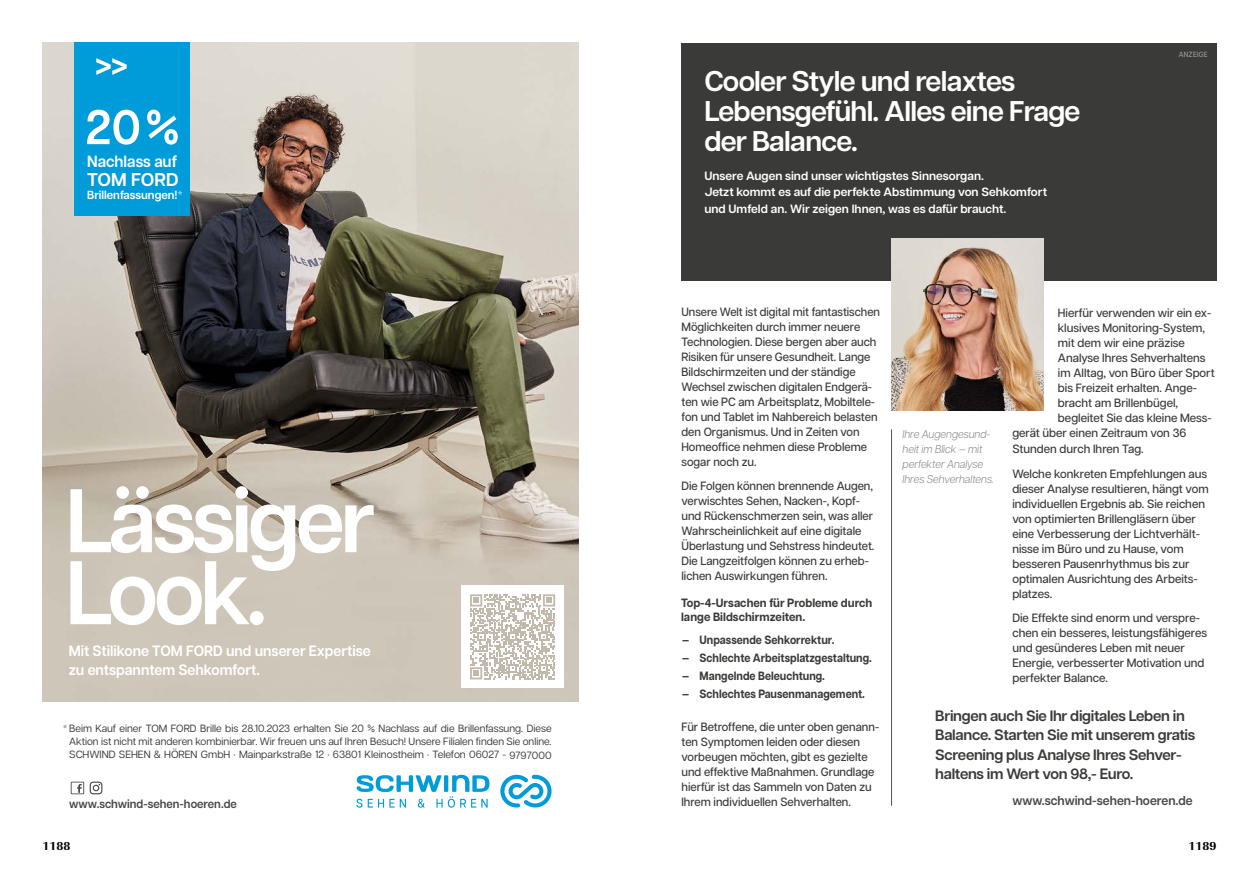
<style>
.page{position:relative;width:1259px;height:893px;background:#fff}
.page>*{position:absolute;margin:0;border:0;box-sizing:border-box;transform-origin:0 0}
.t1{font:600 90px/72px "Articulat CF";letter-spacing:-.045em;color:#fff}
.t2{font:600 42.3px "Articulat CF";color:#fff}
.t3{font:600 28.5px/30px "Articulat CF";letter-spacing:-.025em;color:#fff}
.t4{font:600 18.45px "Articulat CF";color:#fff}
.t5{font:600 16.2px "Articulat CF";color:#fff;scale:.95 1}
.t6{font:600 15px/19.5px "Articulat CF";letter-spacing:-.02em;color:#3a3a39}
.t7{font:600 15px/19.5px "Articulat CF";color:#fff;scale:.95 1}
.t8{font:600 12.9px "Articulat CF";color:#484847;scale:.95 1}
.t9{font:500 12px/15px "Articulat CF";color:#3a3a39}
.t10{font:500 12px/15px "Articulat CF";color:#3a3a39;scale:.95 1}
.t11{font:500 12px/15px "Articulat CF";color:#3a3a39;scale:.94 1}
.t12{font:600 12px/16.5px "Articulat CF";color:#fff}
.t13{font:700 12px "Articulat CF";color:#3a3a39;scale:.9 1}
.t14{font:700 12px/13.5px "Articulat CF";color:#3a3a39;scale:.95 1}
.t15{font:600 12px "Articulat CF";color:#484847;scale:.95 1}
.t16{font:700 expanded 12px "Imperial URW";color:#000}
.t17{font:600 11.7px "Articulat CF";color:#fff}
.t18{font:italic 300 11.25px/15px "Articulat CF";color:#868786;scale:.94 1}
.t19{font:10.5px/13.4px "Articulat CF";color:#3a3a39;text-align:justify}
.t20{font:500 7.5px "Articulat CF";color:#9c9c9d;scale:.9 1}
.s1{font-weight:500;color:#484847}
</style>
<div class="page">
<img style="left:43px;top:43px;width:535px;height:659px">
<svg style="left:500px;top:775px;width:51px;height:32px"></svg>
<svg style="left:356px;top:775px;width:133px;height:33px"></svg>
<svg style="left:71px;top:782px;width:13px;height:12px"></svg>
<svg style="left:90px;top:782px;width:12px;height:12px"></svg>
<div style="left:74px;top:43px;width:116px;height:173px;background:#009bd9"></div>
<svg style="left:96px;top:58px;width:31px;height:17px"></svg>
<svg style="left:87px;top:110px;width:52px;height:35px"></svg>
<svg style="left:147px;top:110px;width:31px;height:35px"></svg>
<div style="left:461px;top:586px;width:102px;height:102px;background:#fff"></div>
<svg style="left:470px;top:594px;width:85px;height:85px"></svg>
<div style="left:680px;top:43px;width:536px;height:237px;background:#3a3a39"></div>
<img style="left:891px;top:239px;width:153px;height:172px">
<hr style="left:891px;top:429px;width:1px;height:377px;background:#565655">
<h3 class="t5" style="left:80px;top:145px;width:89px">SIE SPAREN</h3>
<h3 class="t5" style="left:87px;top:152px;width:96px">Nachlass auf</h3>
<h3 class="t4" style="left:87px;top:169px;width:93px">TOM FORD</h3>
<p class="t17" style="left:87px;top:188px;width:97px">Brillenfassungen!*</p>
<h2 class="t2" style="left:80px;top:160px;width:86px">149,-</h2>
<h1 class="t1" style="left:66px;top:489px;width:311px">Lässiger<br>Look.</h1>
<p class="t7" style="left:69px;top:641px;width:319px">Mit Stilikone TOM FORD und unserer Expertise zu entspanntem Sehkomfort.</p>
<p class="t19" style="left:69px;top:721px;width:484px;text-indent:-6px"><span class="s1">*</span> Beim Kauf einer TOM FORD Brille bis 28.10.2023 erhalten Sie 20 % Nachlass auf die Brillenfassung. Diese Aktion ist nicht mit anderen kombinierbar. Wir freuen uns auf Ihren Besuch! Unsere Filialen finden Sie online.<br>SCHWIND SEHEN &amp; HÖREN GmbH · Mainparkstraße 12 · 63801 Kleinostheim · Telefon 06027 - 9797000</p>
<p class="t15" style="left:69px;top:796px;width:178px">www.schwind-sehen-hoeren.de</p>
<h3 class="t3" style="left:704px;top:67px;width:378px">Cooler Style und relaxtes<br>Lebensgefühl. Alles eine Frage der Balance.</h3>
<p class="t12" style="left:704px;top:168px;width:344px">Unsere Augen sind unser wichtigstes Sinnesorgan.<br>Jetzt kommt es auf die perfekte Abstimmung von Sehkomfort und Umfeld an. Wir zeigen Ihnen, was es dafür braucht.</p>
<p class="t20" style="left:1178px;top:50px;width:33px">ANZEIGE</p>
<p class="t11" style="left:681px;top:304px;width:213px">Unsere Welt ist digital mit fantastischen Möglichkeiten durch immer neuere Technologien. Diese bergen aber auch Risiken für unsere Gesundheit. Lange Bildschirmzeiten und der ständige Wechsel zwischen digitalen Endgerä&shy;ten wie PC am Arbeitsplatz, Mobiltele&shy;fon und Tablet im Nahbereich belasten den Organismus. Und in Zeiten von Homeoffice nehmen diese Probleme sogar noch zu.</p>
<p class="t10" style="left:681px;top:479px;width:204px">Die Folgen können brennende Augen, verwischtes Sehen, Nacken-, Kopf&shy;und Rückenschmerzen sein, was aller Wahrscheinlichkeit auf eine digitale Überlastung und Sehstress hindeutet.<br>Die Langzeitfolgen können zu erheb&shy;lichen Auswirkungen führen.</p>
<p class="t14" style="left:681px;top:597px;width:203px">Top-4-Ursachen für Probleme durch lange Bildschirmzeiten.</p>
<p class="t13" style="left:682px;top:632px;width:171px">— Unpassende Sehkorrektur.</p>
<p class="t13" style="left:682px;top:650px;width:212px">— Schlechte Arbeitsplatzgestaltung.</p>
<p class="t13" style="left:682px;top:668px;width:160px">— Mangelnde Beleuchtung.</p>
<p class="t13" style="left:682px;top:686px;width:204px">— Schlechtes Pausenmanagement.</p>
<p class="t10" style="left:681px;top:719px;width:210px">Für Betroffene, die unter oben genann&shy;ten Symptomen leiden oder diesen vorbeugen möchten, gibt es gezielte und effektive Maßnahmen. Grundlage hierfür ist das Sammeln von Daten zu Ihrem individuellen Sehverhalten.</p>
<p class="t18" style="left:902px;top:426px;width:99px">Ihre Augengesund&shy;heit im Blick — mit perfekter Analyse<br>Ihres Sehverhaltens.</p>
<p class="t9" style="left:1058px;top:306px;width:155px">Hierfür verwenden wir ein ex-</p>
<p class="t9" style="left:1058px;top:321px;width:149px">klusives Monitoring-System,</p>
<p class="t9" style="left:1058px;top:336px;width:128px">mit dem wir eine präzise</p>
<p class="t9" style="left:1058px;top:351px;width:149px">Analyse Ihres Sehverhaltens</p>
<p class="t9" style="left:1058px;top:366px;width:158px">im Alltag, von Büro über Sport</p>
<p class="t9" style="left:1058px;top:381px;width:141px">bis Freizeit erhalten. Ange-</p>
<p class="t9" style="left:1058px;top:396px;width:122px">bracht am Brillenbügel,</p>
<p class="t9" style="left:1058px;top:411px;width:155px">begleitet Sie das kleine Mess-</p>
<p class="t9" style="left:1012px;top:426px;width:175px">gerät über einen Zeitraum von 36</p>
<p class="t9" style="left:1012px;top:441px;width:133px">Stunden durch Ihren Tag.</p>
<p class="t9" style="left:1012px;top:466px;width:198px">Welche konkreten Empfehlungen aus dieser Analyse resultieren, hängt vom individuellen Ergebnis ab. Sie reichen von optimierten Brillengläsern über eine Verbesserung der Lichtverhält&shy;nisse im Büro und zu Hause, vom besseren Pausenrhythmus bis zur optimalen Ausrichtung des Arbeits&shy;platzes.</p>
<p class="t9" style="left:1012px;top:611px;width:196px">Die Effekte sind enorm und verspre&shy;chen ein besseres, leistungsfähigeres und gesünderes Leben mit neuer Energie, verbesserter Motivation und perfekter Balance.</p>
<p class="t6" style="left:935px;top:707px;width:262px">Bringen auch Sie Ihr digitales Leben in Balance. Starten Sie mit unserem gratis Screening plus Analyse Ihres Sehver&shy;haltens im Wert von 98,- Euro.</p>
<p class="t8" style="left:1012px;top:793px;width:191px">www.schwind-sehen-hoeren.de</p>
<p class="t16" style="left:43px;top:839px;width:29px">1188</p>
<p class="t16" style="left:1188px;top:839px;width:29px">1189</p>
</div>
